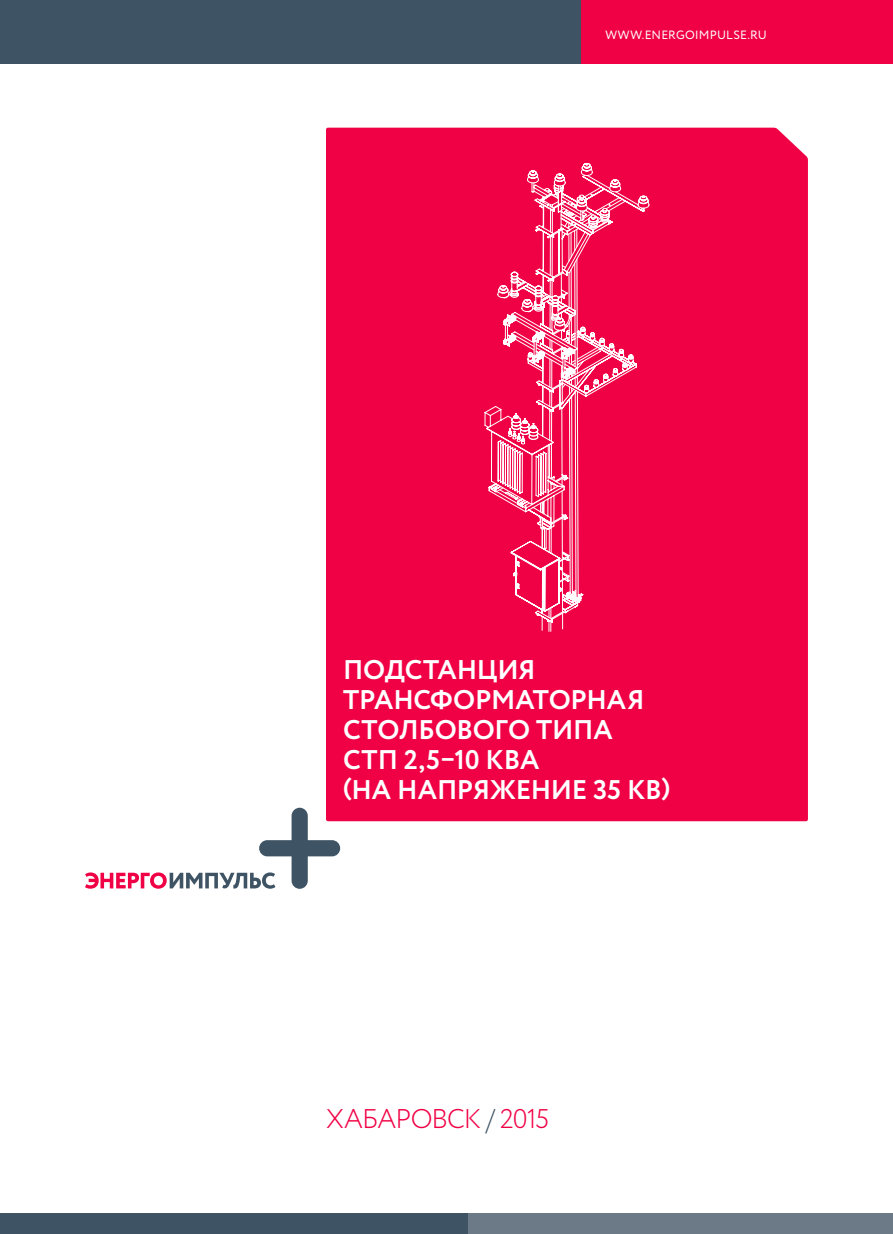
<style>
.page{position:relative;width:893px;height:1234px;background:#fff}
.page>*{position:absolute;margin:0;border:0;box-sizing:border-box;transform-origin:0 0}
.t1{font:700 27px/30px "Circe";letter-spacing:-.01em;color:#fff}
.t2{font:300 27px "Circe";letter-spacing:-.035em;color:#f00044}
.t3{font:12px "Circe";letter-spacing:.015em;color:#fff}
.s1{color:#3e5364}
</style>
<div class="page">
<div style="left:0;top:0;width:581px;height:64px;background:#3e5364"></div>
<div style="left:468px;top:1212px;width:425px;height:21px;background:#6c7a88"></div>
<div style="left:0;top:1212px;width:468px;height:21px;background:#3e5364"></div>
<div style="left:581px;top:0;width:312px;height:64px;background:#f00044"></div>
<div style="left:326px;top:128px;width:482px;height:693px;background:#f00044"></div>
<svg style="left:85px;top:807px;width:255px;height:81px"></svg>
<svg style="left:484px;top:163px;width:166px;height:469px;background:#f22861"></svg>
<p class="t3" style="left:605px;top:27px;width:163px">WWW.ENERGOIMPULSE.RU</p>
<p class="t1" style="left:343px;top:655px;width:329px">ПОДСТАНЦИЯ<br>ТРАНСФОРМАТОРНАЯ<br>СТОЛБОВОГО ТИПА<br>СТП 2,5–10 КВА<br>(НА НАПРЯЖЕНИЕ 35 КВ)</p>
<p class="t2" style="left:326px;top:1100px;width:225px">ХАБАРОВСК <span class="s1">/</span> 2015</p>
</div>
